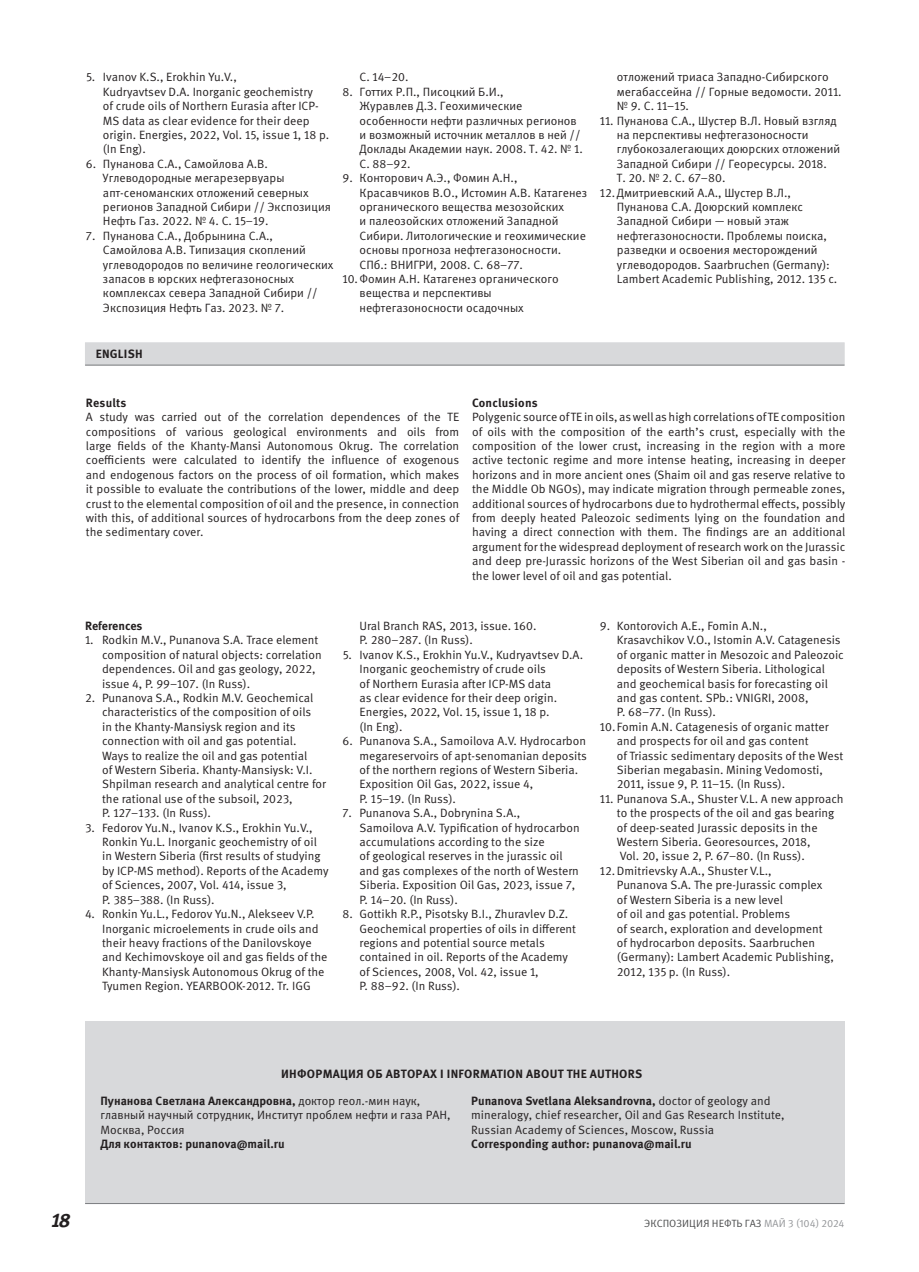
<style>
.page{position:relative;width:919px;height:1272px;background:#fff}
.page>*{position:absolute;margin:0;border:0;box-sizing:border-box;transform-origin:0 0}
.t1{font:italic 700 19.5px "Meta Pro";color:#231f20}
.t2{font:12px/14.4px "Meta Pro";color:#231f20}
.t3{font:700 12px "Meta Pro";color:#231f20}
.t4{font:700 12px "Meta Pro";letter-spacing:.02em;color:#231f20}
.t5{font:10.5px "Meta Pro";color:#4b4c4d}
.s1{font-weight:700}
.s2{color:#939598}
</style>
<div class="page">
<div style="left:85px;top:1021px;width:759px;height:182px;background:#d8d9db"></div>
<hr style="left:85px;top:1203px;width:759px;height:1px;background:#7c7e81">
<div style="left:85px;top:342px;width:759px;height:23px;background:#d8d9db;border:1px solid #d8d9db"></div>
<hr style="left:85px;top:365px;width:759px;height:1px;background:#7c7e81">
<p class="t2" style="left:103px;top:70px;width:228px;text-indent:-17px">5. Ivanov K.S., Erokhin Yu.V.,<br>Kudryavtsev D.A. Inorganic geochemistry<br>of crude oils of Northern Eurasia after ICP-MS data as clear evidence for their deep origin. Energies, 2022, Vol. 15, issue 1, 18 p. (In Eng).</p>
<p class="t2" style="left:103px;top:157px;width:229px;text-indent:-17px">6. Пунанова С.А., Самойлова А.В.<br>Углеводородные мегарезервуары апт-сеноманских отложений северных регионов Западной Сибири // Экспозиция Нефть Газ. 2022. № 4. С. 15–19.</p>
<p class="t2" style="left:103px;top:229px;width:232px;text-indent:-17px">7. Пунанова С.А., Добрынина С.А., Самойлова А.В. Типизация скоплений углеводородов по величине геологических запасов в юрских нефтегазоносных комплексах севера Западной Сибири // Экспозиция Нефть Газ. 2023. № 7.</p>
<p class="t2" style="left:359px;top:70px;width:50px">С. 14–20.</p>
<p class="t2" style="left:359px;top:85px;width:225px;text-indent:-17px">8. Готтих Р.П., Писоцкий Б.И.,<br>Журавлев Д.З. Геохимические особенности нефти различных регионов и возможный источник металлов в ней //<br>Доклады Академии наук. 2008. Т. 42. № 1.<br>С. 88–92.</p>
<p class="t2" style="left:342px;top:171px;width:176px">9. Конторович А.Э., Фомин А.Н.,</p>
<p class="t2" style="left:359px;top:186px;width:229px">Красавчиков В.О., Истомин А.В. Катагенез</p>
<p class="t2" style="left:359px;top:200px;width:206px">органического вещества мезозойских</p>
<p class="t2" style="left:359px;top:214px;width:200px">и палеозойских отложений Западной</p>
<p class="t2" style="left:359px;top:229px;width:228px">Сибири. Литологические и геохимические</p>
<p class="t2" style="left:359px;top:243px;width:203px">основы прогноза нефтегазоносности.</p>
<p class="t2" style="left:359px;top:258px;width:165px">СПб.: ВНИГРИ, 2008. С. 68–77.</p>
<p class="t2" style="left:342px;top:272px;width:218px">10.Фомин А.Н. Катагенез органического</p>
<p class="t2" style="left:359px;top:286px;width:134px">вещества и перспективы</p>
<p class="t2" style="left:359px;top:301px;width:166px">нефтегазоносности осадочных</p>
<p class="t2" style="left:617px;top:70px;width:226px">отложений триаса Западно-Сибирского мегабассейна // Горные ведомости. 2011. № 9. С. 11–15.</p>
<p class="t2" style="left:600px;top:114px;width:238px">11. Пунанова С.А., Шустер В.Л. Новый взгляд</p>
<p class="t2" style="left:617px;top:128px;width:193px">на перспективы нефтегазоносности</p>
<p class="t2" style="left:617px;top:142px;width:225px">глубокозалегающих доюрских отложений</p>
<p class="t2" style="left:617px;top:157px;width:211px">Западной Сибири // Георесурсы. 2018.</p>
<p class="t2" style="left:617px;top:171px;width:110px">Т. 20. № 2. С. 67–80.</p>
<p class="t2" style="left:600px;top:186px;width:192px">12.Дмитриевский А.А., Шустер В.Л.,</p>
<p class="t2" style="left:617px;top:200px;width:187px">Пунанова С.А. Доюрский комплекс</p>
<p class="t2" style="left:617px;top:214px;width:173px">Западной Сибири — новый этаж</p>
<p class="t2" style="left:617px;top:229px;width:211px">нефтегазоносности. Проблемы поиска,</p>
<p class="t2" style="left:617px;top:243px;width:202px">разведки и освоения месторождений</p>
<p class="t2" style="left:617px;top:258px;width:214px">углеводородов. Saarbruchen (Germany):</p>
<p class="t2" style="left:617px;top:272px;width:222px">Lambert Academic Publishing, 2012. 135 c.</p>
<p class="t4" style="left:96px;top:347px;width:48px">ENGLISH</p>
<p class="t3" style="left:86px;top:395px;width:42px">Results</p>
<p class="t2" style="left:86px;top:410px;width:375px;text-align:justify">A study was carried out of the correlation dependences of the ТE compositions of various geological environments and oils from large fields of the Khanty-Mansi Autonomous Okrug. The correlation coefficients were calculated to identify the influence of exogenous and endogenous factors on the process of oil formation, which makes it possible to evaluate the contributions of the lower, middle and deep crust to the elemental composition of oil and the presence, in connection with this, of additional sources of hydrocarbons from the deep zones of the sedimentary cover.</p>
<p class="t3" style="left:472px;top:395px;width:67px">Conclusions</p>
<p class="t2" style="left:472px;top:410px;width:375px;text-align:justify">Polygenic source of ТE in oils, as well as high correlations of ТE composition of oils with the composition of the earth’s crust, especially with the composition of the lower crust, increasing in the region with a more active tectonic regime and more intense heating, increasing in deeper horizons and in more ancient ones (Shaim oil and gas reserve relative to the Middle Ob NGOs), may indicate migration through permeable zones, additional sources of hydrocarbons due to hydrothermal effects, possibly from deeply heated Paleozoic sediments lying on the foundation and having a direct connection with them. The findings are an additional argument for the widespread deployment of research work on the Jurassic and deep pre-Jurassic horizons of the West Siberian oil and gas basin - the lower level of oil and gas potential.</p>
<p class="t3" style="left:85px;top:618px;width:59px">References</p>
<p class="t2" style="left:102px;top:633px;width:221px;text-indent:-17px">1. Rodkin M.V., Punanova S.A. Trace element composition of natural objects: correlation dependences. Oil and gas geology, 2022, issue 4, P. 99–107. (In Russ).</p>
<p class="t2" style="left:102px;top:691px;width:225px;text-indent:-17px">2. Punanova S.A., Rodkin M.V. Geochemical characteristics of the composition of oils<br>in the Khanty-Mansiysk region and its connection with oil and gas potential.<br>Ways to realize the oil and gas potential<br>of Western Siberia. Khanty-Mansiysk: V.I.<br>Shpilman research and analytical centre for the rational use of the subsoil, 2023,<br>P. 127–133. (In Russ).</p>
<p class="t2" style="left:102px;top:820px;width:228px;text-indent:-17px">3. Fedorov Yu.N., Ivanov K.S., Erokhin Yu.V., Ronkin Yu.L. Inorganic geochemistry of oil in Western Siberia (first results of studying by ICP-MS method). Reports of the Academy of Sciences, 2007, Vol. 414, issue 3,<br>P. 385–388. (In Russ).</p>
<p class="t2" style="left:102px;top:907px;width:227px;text-indent:-17px">4. Ronkin Yu.L., Fedorov Yu.N., Alekseev V.P.<br>Inorganic microelements in crude oils and their heavy fractions of the Danilovskoye and Kechimovskoye oil and gas fields of the Khanty-Mansiysk Autonomous Okrug of the Tyumen Region. YEARBOOK-2012. Tr. IGG</p>
<p class="t2" style="left:359px;top:619px;width:178px">Ural Branch RAS, 2013, issue. 160.<br>P. 280–287. (In Russ).</p>
<p class="t2" style="left:359px;top:647px;width:225px;text-indent:-17px">5. Ivanov K.S., Erokhin Yu.V., Kudryavtsev D.A.<br>Inorganic geochemistry of crude oils<br>of Northern Eurasia after ICP-MS data<br>as clear evidence for their deep origin.<br>Energies, 2022, Vol. 15, issue 1, 18 p.<br>(In Eng).</p>
<p class="t2" style="left:359px;top:734px;width:229px;text-indent:-17px">6. Punanova S.A., Samoilova A.V. Hydrocarbon megareservoirs of apt-senomanian deposits of the northern regions of Western Siberia.<br>Exposition Oil Gas, 2022, issue 4,<br>P. 15–19. (In Russ).</p>
<p class="t2" style="left:359px;top:806px;width:222px;text-indent:-17px">7. Punanova S.A., Dobrynina S.A.,<br>Samoilova A.V. Typification of hydrocarbon accumulations according to the size<br>of geological reserves in the jurassic oil and gas complexes of the north of Western Siberia. Exposition Oil Gas, 2023, issue 7, P. 14–20. (In Russ).</p>
<p class="t2" style="left:359px;top:907px;width:218px;text-indent:-17px">8. Gottikh R.P., Pisotsky B.I., Zhuravlev D.Z.<br>Geochemical properties of oils in different regions and potential source metals contained in oil. Reports of the Academy of Sciences, 2008, Vol. 42, issue 1,<br>P. 88–92. (In Russ).</p>
<p class="t2" style="left:617px;top:619px;width:228px;text-indent:-17px">9. Kontorovich A.E., Fomin A.N.,<br>Krasavchikov V.O., Istomin A.V. Catagenesis of organic matter in Mesozoic and Paleozoic deposits of Western Siberia. Lithological and geochemical basis for forecasting oil and gas content. SPb.: VNIGRI, 2008,<br>P. 68–77. (In Russ).</p>
<p class="t2" style="left:617px;top:719px;width:228px;text-indent:-17px">10. Fomin A.N. Catagenesis of organic matter and prospects for oil and gas content<br>of Triassic sedimentary deposits of the West Siberian megabasin. Mining Vedomosti, 2011, issue 9, P. 11–15. (In Russ).</p>
<p class="t2" style="left:600px;top:791px;width:245px">11. Punanova S.A., Shuster V.L. A new approach</p>
<p class="t2" style="left:617px;top:806px;width:219px">to the prospects of the oil and gas bearing</p>
<p class="t2" style="left:617px;top:820px;width:202px">of deep-seated Jurassic deposits in the</p>
<p class="t2" style="left:617px;top:835px;width:195px">Western Siberia. Georesources, 2018,</p>
<p class="t2" style="left:619px;top:849px;width:187px">Vol. 20, issue 2, P. 67–80. (In Russ).</p>
<p class="t2" style="left:600px;top:863px;width:173px">12.Dmitrievsky A.A., Shuster V.L.,</p>
<p class="t2" style="left:617px;top:878px;width:207px">Punanova S.A. The pre-Jurassic complex</p>
<p class="t2" style="left:617px;top:892px;width:167px">of Western Siberia is a new level</p>
<p class="t2" style="left:617px;top:907px;width:175px">of oil and gas potential. Problems</p>
<p class="t2" style="left:617px;top:921px;width:207px">of search, exploration and development</p>
<p class="t2" style="left:617px;top:935px;width:200px">of hydrocarbon deposits. Saarbruchen</p>
<p class="t2" style="left:617px;top:950px;width:218px">(Germany): Lambert Academic Publishing,</p>
<p class="t2" style="left:617px;top:964px;width:115px">2012, 135 p. (In Russ).</p>
<p class="t4" style="left:281px;top:1066px;width:362px">ИНФОРМАЦИЯ ОБ АВТОРАХ I INFORMATION ABOUT THE AUTHORS</p>
<p class="t2" style="left:100px;top:1093px;width:351px"><span class="s1">Пунанова Светлана Александровна,</span> доктор геол.-мин наук, главный научный сотрудник, Институт проблем нефти и газа РАН,<br>Москва, Россия</p>
<p class="t3" style="left:100px;top:1136px;width:185px">Для контактов: punanova@mail.ru</p>
<p class="t2" style="left:471px;top:1093px;width:315px"><span class="s1">Punanova Svetlana Aleksandrovna,</span> doctor of geology and mineralogy, chief researcher, Oil and Gas Research Institute,<br>Russian Academy of Sciences, Moscow, Russia</p>
<p class="t3" style="left:471px;top:1136px;width:222px">Corresponding author: punanova@mail.ru</p>
<h1 class="t1" style="left:51px;top:1208px;width:21px">18</h1>
<p class="t5" style="left:644px;top:1216px;width:202px">ЭКСПОЗИЦИЯ НЕФТЬ ГАЗ <span class="s2">МАЙ 3 (104) 2024</span></p>
</div>
